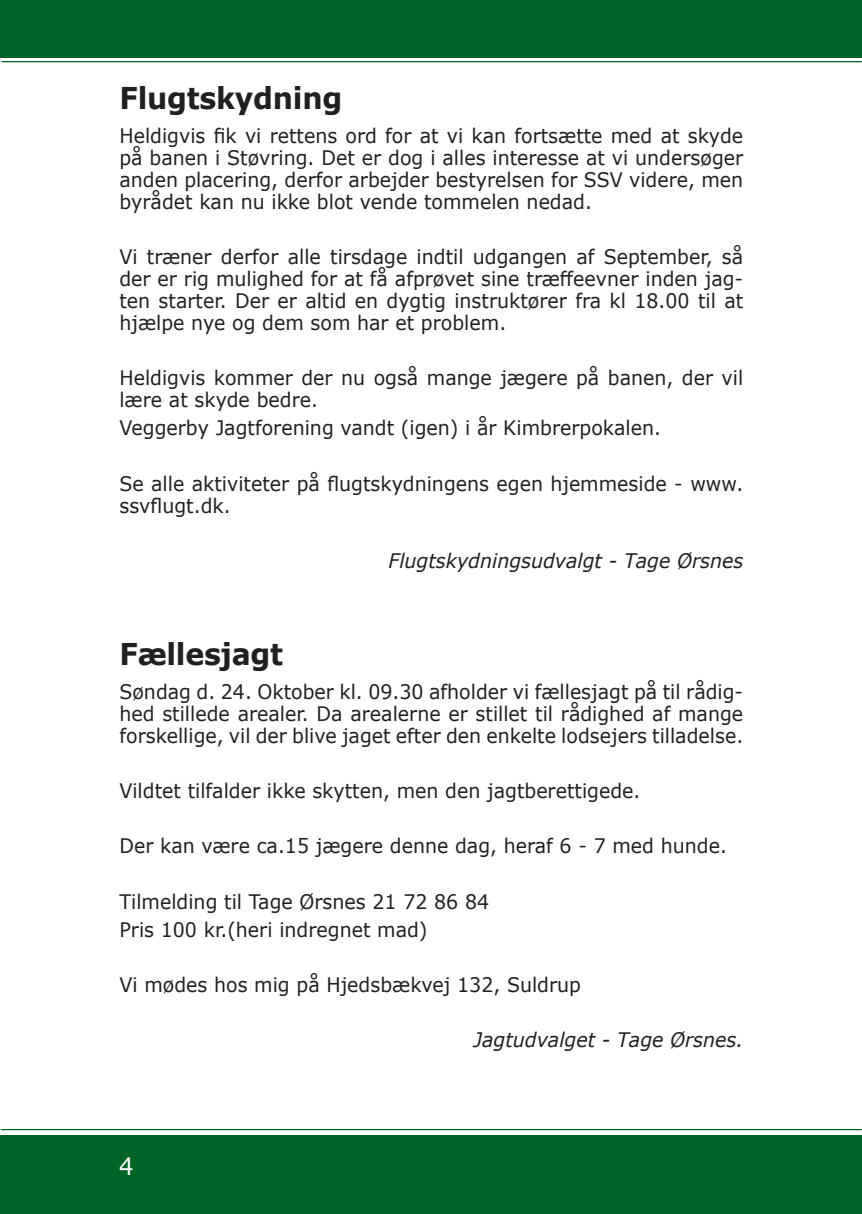
<style>
.page{position:relative;width:862px;height:1214px;background:#fff}
.page>*{position:absolute;margin:0;border:0;box-sizing:border-box;transform-origin:0 0}
.Overskrift{font:700 30px "Verdana";letter-spacing:-.01em;color:#231f20;scale:.95 1}
.Sidetal{font:24px "Verdana";color:#fff;scale:.95 1}
.Brødtekst{font:20px/22px "Verdana";color:#231f20;text-align:justify;scale:.95 1}
.Underskrift{font:italic 20px "Verdana";color:#231f20;scale:.95 1}
</style>
<div class="page">
<hr style="left:2px;top:1129px;width:860px;height:1px;background:#006224">
<hr style="left:3px;top:61px;width:859px;height:1px;background:#006224">
<div style="left:0;top:0;width:860px;height:57px;background:#006224"></div>
<div style="left:0;top:1134px;width:861px;height:79px;background:#006224"></div>
<hr style="left:1px;top:1129px;width:859px;height:1px;background:#006224">
<hr style="left:1px;top:61px;width:860px;height:1px;background:#006224">
<p class="Overskrift" style="left:119px;top:77px;width:236px">Flugtskydning</p>
<p class="Brødtekst" style="left:119px;top:124px;width:658px">Heldigvis fik vi rettens ord for at vi kan fortsætte med at skyde på banen i Støvring. Det er dog i alles interesse at vi undersøger anden placering, derfor arbejder bestyrelsen for SSV videre, men byrådet kan nu ikke blot vende tommelen nedad.</p>
<p class="Brødtekst" style="left:119px;top:245px;width:658px">Vi træner derfor alle tirsdage indtil udgangen af September, så der er rig mulighed for at få afprøvet sine træffeevner inden jag&shy;ten starter. Der er altid en dygtig instruktører fra kl 18.00 til at hjælpe nye og dem som har et problem.</p>
<p class="Brødtekst" style="left:119px;top:367px;width:658px">Heldigvis kommer der nu også mange jægere på banen, der vil lære at skyde bedre.</p>
<p class="Brødtekst" style="left:119px;top:416px;width:572px">Veggerby Jagtforening vandt (igen) i år Kimbrerpokalen.</p>
<p class="Brødtekst" style="left:119px;top:472px;width:658px">Se alle aktiviteter på flugtskydningens egen hjemmeside - www. ssvflugt.dk.</p>
<p class="Underskrift" style="left:388px;top:547px;width:375px">Flugtskydningsudvalgt - Tage Ørsnes</p>
<p class="Overskrift" style="left:119px;top:633px;width:174px">Fællesjagt</p>
<p class="Brødtekst" style="left:119px;top:680px;width:658px">Søndag d. 24. Oktober kl. 09.30 afholder vi fællesjagt på til rådig&shy;hed stillede arealer. Da arealerne er stillet til rådighed af mange forskellige, vil der blive jaget efter den enkelte lodsejers tilladelse.</p>
<p class="Brødtekst" style="left:119px;top:779px;width:550px">Vildtet tilfalder ikke skytten, men den jagtberettigede.</p>
<p class="Brødtekst" style="left:119px;top:834px;width:641px">Der kan være ca.15 jægere denne dag, heraf 6 - 7 med hunde.</p>
<p class="Brødtekst" style="left:119px;top:890px;width:391px">Tilmelding til Tage Ørsnes 21 72 86 84</p>
<p class="Brødtekst" style="left:119px;top:917px;width:326px">Pris 100 kr.(heri indregnet mad)</p>
<p class="Brødtekst" style="left:119px;top:973px;width:487px">Vi mødes hos mig på Hjedsbækvej 132, Suldrup</p>
<p class="Underskrift" style="left:473px;top:1026px;width:286px">Jagtudvalget - Tage Ørsnes.</p>
<p class="Sidetal" style="left:119px;top:1149px;width:18px">46</p>
</div>
